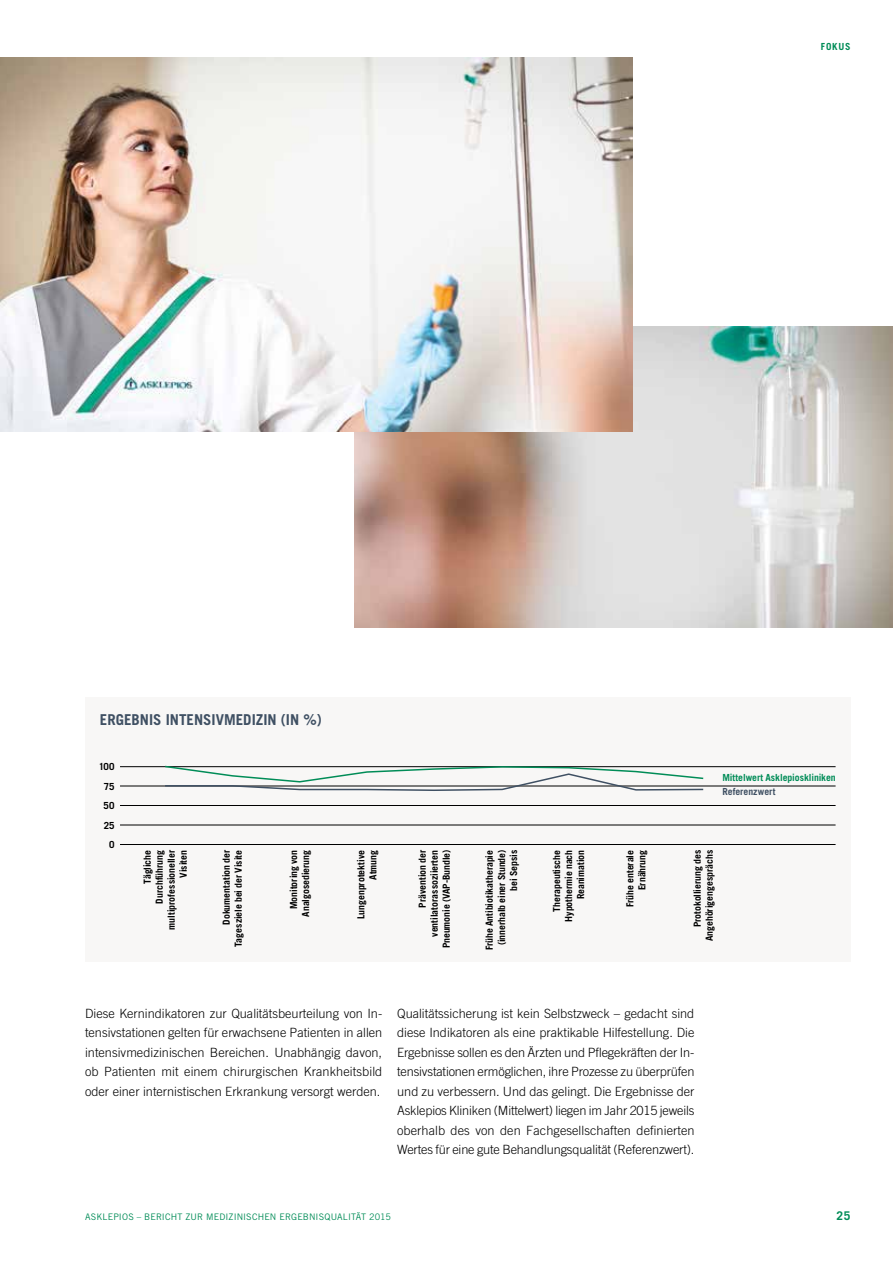
<style>
.page{position:relative;width:893px;height:1263px;background:#fff}
.page>*{position:absolute;margin:0;border:0;box-sizing:border-box;transform-origin:0 0}
.t1{font:700 15px "Trade Gothic LT Std";color:#3f5063}
.t2{font:300 12.75px/19.5px "Trade Gothic LT Std";letter-spacing:-.005em;color:#000;text-align:justify}
.t3{font:700 12px "Trade Gothic LT Std";color:#008c57}
.t4{font:700 9.75px/12px "Trade Gothic LT Std";letter-spacing:-.005em;color:#000;text-align:right}
.t5{font:700 9.75px "Trade Gothic LT Std";letter-spacing:-.005em;color:#008c57}
.t6{font:700 9.75px "Trade Gothic LT Std";color:#3f5063}
.t7{font:9px "Trade Gothic LT Std";letter-spacing:.015em;color:#008c57}
</style>
<div class="page">
<img style="left:355px;top:327px;width:538px;height:301px">
<img style="left:0;top:57px;width:632px;height:374px">
<div style="left:85px;top:697px;width:765px;height:265px;background:#f8f7f6"></div>
<hr style="left:120px;top:766px;width:716px;height:1px;background:#000">
<hr style="left:120px;top:786px;width:716px;height:1px;background:#000">
<hr style="left:120px;top:805px;width:716px;height:1px;background:#000">
<hr style="left:120px;top:825px;width:716px;height:1px;background:#000">
<hr style="left:120px;top:844px;width:716px;height:1px;background:#000">
<svg style="left:164px;top:765px;width:541px;height:26px"></svg>
<p class="t5" style="left:821px;top:40px;width:31px">FOKUS</p>
<p class="t1" style="left:100px;top:710px;width:223px">ERGEBNIS INTENSIVMEDIZIN (IN %)</p>
<p class="t4" style="left:99px;top:760px;width:17px">100</p>
<p class="t4" style="left:104px;top:776px;width:12px;line-height:19.5px;text-align:center">75<br>50<br>25<br>0</p>
<p class="t4" style="left:141px;top:929px;width:81px;rotate:-90deg">Tägliche<br>Durchführung multiprofessioneller<br>Visiten</p>
<p class="t4" style="left:220px;top:947px;width:98px;rotate:-90deg">Dokumentation der<br>Tagesziele bei der Visite</p>
<p class="t4" style="left:288px;top:917px;width:68px;rotate:-90deg">Monitoring von<br>Analgosedierung</p>
<p class="t4" style="left:355px;top:919px;width:70px;rotate:-90deg">Lungenprotektive<br>Atmung</p>
<p class="t4" style="left:416px;top:948px;width:100px;rotate:-90deg">Prävention der ventilatorassoziierten<br>Pneumonie (VAP-Bundle)</p>
<p class="t4" style="left:483px;top:950px;width:102px;rotate:-90deg">Frühe Antibiotikatherapie (innerhalb einer Stunde) bei Sepsis</p>
<p class="t4" style="left:551px;top:922px;width:73px;rotate:-90deg">Therapeutische<br>Hypothermie nach<br>Reanimation</p>
<p class="t4" style="left:624px;top:907px;width:59px;rotate:-90deg">Frühe enterale<br>Ernährung</p>
<p class="t4" style="left:691px;top:941px;width:93px;rotate:-90deg">Protokollierung des<br>Angehörigengesprächs</p>
<p class="t5" style="left:722px;top:772px;width:115px">Mittelwert Asklepioskliniken</p>
<p class="t6" style="left:722px;top:785px;width:55px">Referenzwert</p>
<p class="t2" style="left:85px;top:1003px;width:299px">Diese Kernindikatoren zur Qualitätsbeurteilung von In&shy;tensivstationen gelten für erwachsene Patienten in allen intensivmedizinischen Bereichen. Unabhängig davon, ob Patienten mit einem chirurgischen Krankheitsbild oder einer internistischen Erkrankung versorgt werden.</p>
<p class="t2" style="left:397px;top:1003px;width:299px">Qualitätssicherung ist kein Selbstzweck – gedacht sind diese Indikatoren als eine praktikable Hilfestellung. Die Ergebnisse sollen es den Ärzten und Pflegekräften der In&shy;tensivstationen ermöglichen, ihre Prozesse zu überprüfen und zu verbessern. Und das gelingt. Die Ergebnisse der Asklepios Kliniken (Mittelwert) liegen im Jahr 2015 jeweils oberhalb des von den Fachgesellschaften definierten Wertes für eine gute Behandlungsqualität (Referenzwert).</p>
<p class="t7" style="left:85px;top:1212px;width:307px">ASKLEPIOS – BERICHT ZUR MEDIZINISCHEN ERGEBNISQUALITÄT 2015</p>
<p class="t3" style="left:836px;top:1209px;width:16px">25</p>
</div>
